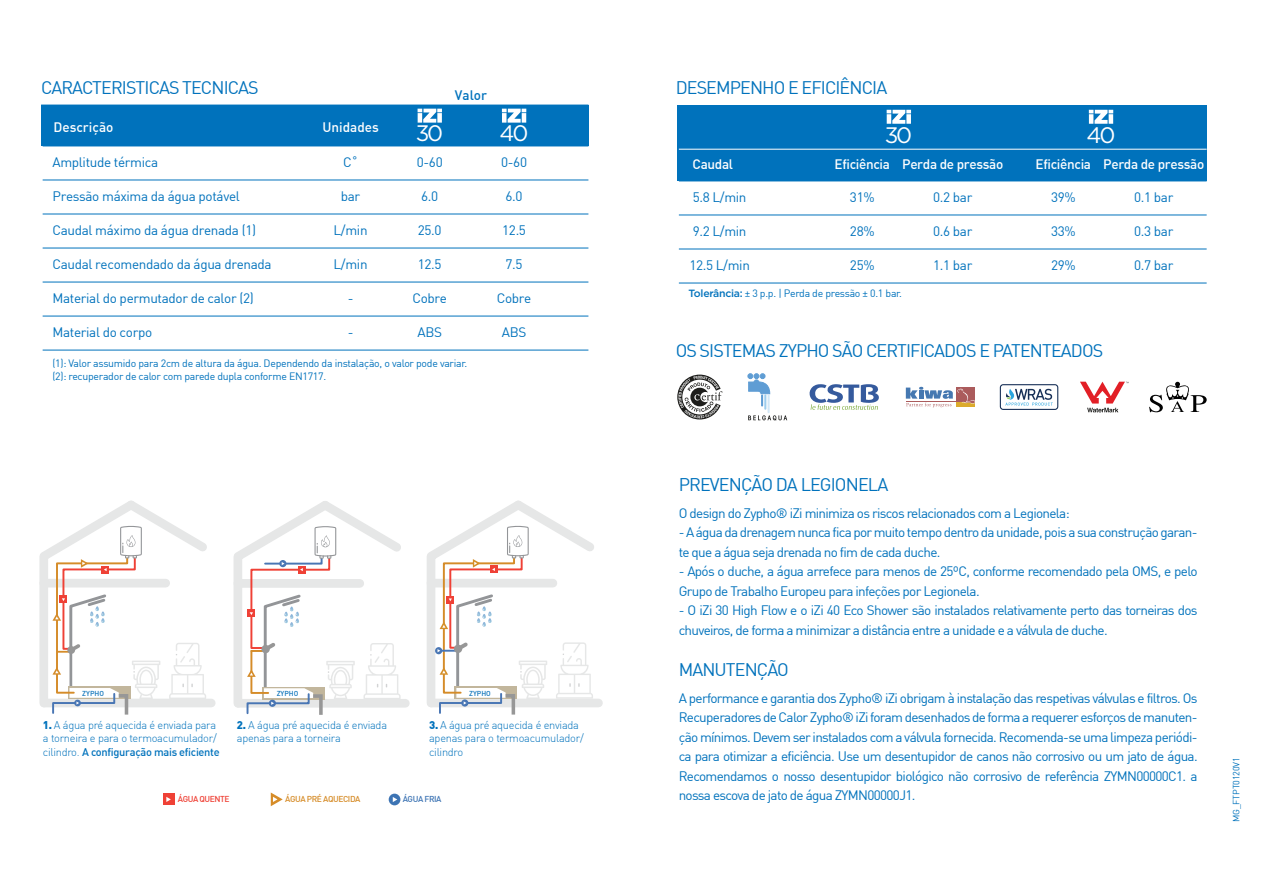
<style>
.page{position:relative;width:1263px;height:893px;background:#fff}
.page>*{position:absolute;margin:0;border:0;box-sizing:border-box;transform-origin:0 0}
.t1{font:22.35px "Gotham";letter-spacing:-.1em;color:#fff}
.t2{font:18px "DIN";letter-spacing:-.05em;color:#0072bc}
.t3{font:17.85px "DIN";letter-spacing:-.05em;color:#0072bc}
.t4{font:13.5px/19.5px "DIN";letter-spacing:-.05em;color:#0072bc}
.t5{font:13.5px "DIN";letter-spacing:-.025em;color:#0072bc}
.t6{font:500 13.5px "DIN";letter-spacing:-.025em;color:#fff}
.t7{font:500 13.5px "DIN";color:#fff}
.t8{font:500 13.5px "DIN";color:#0072bc}
.t9{font:300 11.1px/13.2px "DIN";letter-spacing:-.025em;color:#0072bc}
.t10{font:10.5px/12.6px "DIN";letter-spacing:-.025em;color:#0072bc}
.t11{font:9px "DIN";letter-spacing:-.025em;color:#0072bc}
.t12{font:500 8.4px "DIN";letter-spacing:-.05em;color:#d68c28}
.t13{font:500 8.4px "DIN";letter-spacing:-.05em;color:#ef4136}
.t14{font:500 8.4px "DIN";letter-spacing:-.05em;color:#3d74b4}
.t15{font:500 7.05px "DIN";color:#0c73ba}
.s1{font-weight:900}
.s2{font-weight:500}
.s3{font-family:"Gotham";font-weight:500}
</style>
<div class="page">
<div style="left:41px;top:105px;width:547px;height:41px;background:#0072bc"></div>
<svg style="left:502px;top:109px;width:24px;height:14px"></svg>
<svg style="left:418px;top:109px;width:24px;height:14px"></svg>
<hr style="left:43px;top:180px;width:545px;height:1px;background:#0072bc">
<hr style="left:43px;top:146px;width:545px;height:1px;background:#0072bc">
<hr style="left:43px;top:214px;width:545px;height:1px;background:#0072bc">
<hr style="left:43px;top:248px;width:545px;height:1px;background:#0072bc">
<hr style="left:43px;top:282px;width:545px;height:1px;background:#0072bc">
<hr style="left:43px;top:316px;width:545px;height:1px;background:#0072bc">
<hr style="left:43px;top:350px;width:545px;height:1px;background:#0072bc">
<div style="left:677px;top:106px;width:530px;height:75px;background:#0072bc"></div>
<svg style="left:1089px;top:110px;width:24px;height:14px"></svg>
<svg style="left:887px;top:110px;width:24px;height:14px"></svg>
<hr style="left:679px;top:215px;width:528px;height:1px;background:#0072bc">
<hr style="left:679px;top:181px;width:528px;height:1px;background:#0072bc">
<hr style="left:679px;top:249px;width:528px;height:1px;background:#0072bc">
<hr style="left:679px;top:283px;width:528px;height:1px;background:#0072bc">
<hr style="left:679px;top:149px;width:528px;height:1px;background:#fff">
<svg style="left:906px;top:387px;width:69px;height:20px"></svg>
<svg style="left:1080px;top:382px;width:48px;height:30px"></svg>
<svg style="left:809px;top:384px;width:70px;height:26px"></svg>
<svg style="left:748px;top:373px;width:39px;height:47px"></svg>
<svg style="left:1149px;top:382px;width:58px;height:30px"></svg>
<svg style="left:1000px;top:384px;width:58px;height:26px"></svg>
<svg style="left:677px;top:375px;width:45px;height:44px"></svg>
<svg style="left:271px;top:792px;width:12px;height:14px"></svg>
<div style="left:389px;top:794px;width:11px;height:11px;background:#3d74b4;border-radius:50%"></div>
<svg style="left:393px;top:797px;width:4px;height:5px"></svg>
<div style="left:163px;top:793px;width:11px;height:12px;background:#ef4136"></div>
<svg style="left:166px;top:797px;width:5px;height:5px"></svg>
<svg style="left:39px;top:500px;width:176px;height:215px"></svg>
<svg style="left:233px;top:501px;width:176px;height:214px"></svg>
<svg style="left:426px;top:500px;width:176px;height:215px"></svg>
<h3 class="t3" style="left:41px;top:76px;width:219px">CARACTERISTICAS TECNICAS</h3>
<p class="t7" style="left:53px;top:118px;width:62px">Descrição</p>
<p class="t7" style="left:322px;top:118px;width:58px">Unidades</p>
<p class="t5" style="left:53px;top:154px;width:107px">Amplitude térmica</p>
<p class="t4" style="left:343px;top:152px;width:17px">C˚</p>
<p class="t5" style="left:53px;top:188px;width:189px">Pressão máxima da água potável</p>
<p class="t4" style="left:341px;top:186px;width:21px">bar</p>
<p class="t5" style="left:53px;top:222px;width:205px">Caudal máximo da água drenada (1)</p>
<p class="t5" style="left:52px;top:256px;width:221px">Caudal recomendado da água drenada</p>
<p class="t4" style="left:334px;top:220px;width:36px">L/min</p>
<p class="t4" style="left:334px;top:255px;width:36px">L/min</p>
<p class="t8" style="left:455px;top:86px;width:34px">Valor</p>
<h1 class="t1" style="left:416px;top:119px;width:29px">30</h1>
<h1 class="t1" style="left:500px;top:119px;width:30px">40</h1>
<p class="t4" style="left:417px;top:152px;width:27px">0-60</p>
<p class="t4" style="left:421px;top:186px;width:19px">6.0</p>
<p class="t4" style="left:418px;top:220px;width:25px">25.0</p>
<p class="t4" style="left:418px;top:255px;width:25px">12.5</p>
<p class="t4" style="left:501px;top:152px;width:27px">0-60</p>
<p class="t4" style="left:506px;top:186px;width:19px">6.0</p>
<p class="t4" style="left:502px;top:220px;width:25px">12.5</p>
<p class="t4" style="left:506px;top:255px;width:19px">7.5</p>
<p class="t5" style="left:52px;top:290px;width:203px">Material do permutador de calor (2)</p>
<p class="t4" style="left:348px;top:289px;width:7px">-</p>
<p class="t4" style="left:412px;top:289px;width:36px">Cobre</p>
<p class="t4" style="left:497px;top:289px;width:36px">Cobre</p>
<p class="t5" style="left:52px;top:324px;width:101px">Material do corpo</p>
<p class="t4" style="left:348px;top:323px;width:7px">-</p>
<p class="t4" style="left:417px;top:323px;width:26px">ABS</p>
<p class="t4" style="left:502px;top:323px;width:26px">ABS</p>
<p class="t10" style="left:52px;top:357px;width:416px">(1): Valor assumido para 2cm de altura da água. Dependendo da instalação, o valor pode variar. (2): recuperador de calor com parede dupla conforme EN1717.</p>
<p class="t15" style="left:82px;top:689px;width:23px">ZYPHO</p>
<p class="t15" style="left:277px;top:689px;width:23px">ZYPHO</p>
<p class="t15" style="left:469px;top:689px;width:23px">ZYPHO</p>
<p class="t9" style="left:43px;top:718px;width:178px"><span class="s1">1.</span> A água pré aquecida é enviada para a torneira e para o termoacumulador/ cilindro. <span class="s2">A configuração mais eficiente</span></p>
<p class="t9" style="left:237px;top:718px;width:152px"><span class="s1">2.</span> A água pré aquecida é enviada apenas para a torneira</p>
<p class="t9" style="left:429px;top:718px;width:156px"><span class="s1">3.</span> A água pré aquecida é enviada apenas para o termoacumulador/ cilindro</p>
<p class="t13" style="left:178px;top:794px;width:53px">ÁGUA QUENTE</p>
<p class="t12" style="left:285px;top:794px;width:77px">ÁGUA PRÉ AQUECIDA</p>
<p class="t14" style="left:403px;top:794px;width:40px">ÁGUA FRIA</p>
<h3 class="t3" style="left:676px;top:76px;width:213px">DESEMPENHO E EFICIÊNCIA</h3>
<h1 class="t1" style="left:885px;top:121px;width:29px">30</h1>
<h1 class="t1" style="left:1086px;top:121px;width:30px">40</h1>
<p class="t6" style="left:693px;top:155px;width:42px">Caudal</p>
<p class="t6" style="left:834px;top:155px;width:170px">Eficiência Perda de pressão</p>
<p class="t4" style="left:693px;top:187px;width:55px">5.8 L/min</p>
<p class="t4" style="left:850px;top:187px;width:26px">31%</p>
<p class="t4" style="left:933px;top:187px;width:41px">0.2 bar</p>
<p class="t4" style="left:693px;top:221px;width:55px">9.2 L/min</p>
<p class="t4" style="left:850px;top:221px;width:26px">28%</p>
<p class="t4" style="left:933px;top:221px;width:41px">0.6 bar</p>
<p class="t4" style="left:689px;top:255px;width:62px">12.5 L/min</p>
<p class="t4" style="left:850px;top:255px;width:26px">25%</p>
<p class="t4" style="left:933px;top:255px;width:41px">1.1 bar</p>
<p class="t10" style="left:689px;top:287px;width:215px"><span class="s3">Tolerância:</span> ± 3 p.p. | Perda de pressão ± 0.1 bar.</p>
<p class="t6" style="left:1035px;top:155px;width:170px">Eficiência Perda de pressão</p>
<p class="t4" style="left:1051px;top:187px;width:26px">39%</p>
<p class="t4" style="left:1134px;top:187px;width:41px">0.1 bar</p>
<p class="t4" style="left:1051px;top:221px;width:26px">33%</p>
<p class="t4" style="left:1134px;top:221px;width:41px">0.3 bar</p>
<p class="t4" style="left:1051px;top:255px;width:26px">29%</p>
<p class="t4" style="left:1134px;top:255px;width:41px">0.7 bar</p>
<h3 class="t3" style="left:676px;top:339px;width:429px">OS SISTEMAS ZYPHO SÃO CERTIFICADOS E PATENTEADOS</h3>
<h2 class="t2" style="left:679px;top:473px;width:211px">PREVENÇÃO DA LEGIONELA</h2>
<p class="t4" style="left:679px;top:503px;width:392px">O design do Zypho® iZi minimiza os riscos relacionados com a Legionela:</p>
<p class="t4" style="left:679px;top:522px;width:520px">- A água da drenagem nunca fica por muito tempo dentro da unidade, pois a sua construção garan&shy;te que a água seja drenada no fim de cada duche.</p>
<p class="t4" style="left:679px;top:561px;width:520px">- Após o duche, a água arrefece para menos de 25ºC, conforme recomendado pela OMS, e pelo<br>Grupo de Trabalho Europeu para infeções por Legionela.</p>
<p class="t4" style="left:679px;top:600px;width:520px">- O iZi 30 High Flow e o iZi 40 Eco Shower são instalados relativamente perto das torneiras dos chuveiros, de forma a minimizar a distância entre a unidade e a válvula de duche.</p>
<h3 class="t3" style="left:679px;top:658px;width:112px">MANUTENÇÃO</h3>
<p class="t4" style="left:679px;top:688px;width:520px;text-align:justify">A performance e garantia dos Zypho® iZi obrigam à instalação das respetivas válvulas e filtros. Os Recuperadores de Calor Zypho® iZi foram desenhados de forma a requerer esforços de manuten&shy;ção mínimos. Devem ser instalados com a válvula fornecida. Recomenda-se uma limpeza periódi&shy;ca para otimizar a eficiência. Use um desentupidor de canos não corrosivo ou um jato de água.<br>Recomendamos o nosso desentupidor biológico não corrosivo de referência ZYMN00000C1. a nossa escova de jato de água ZYMN00000J1.</p>
<p class="t11" style="left:1231px;top:822px;width:66px;rotate:-90deg">MG_FTPT0120V1</p>
</div>
